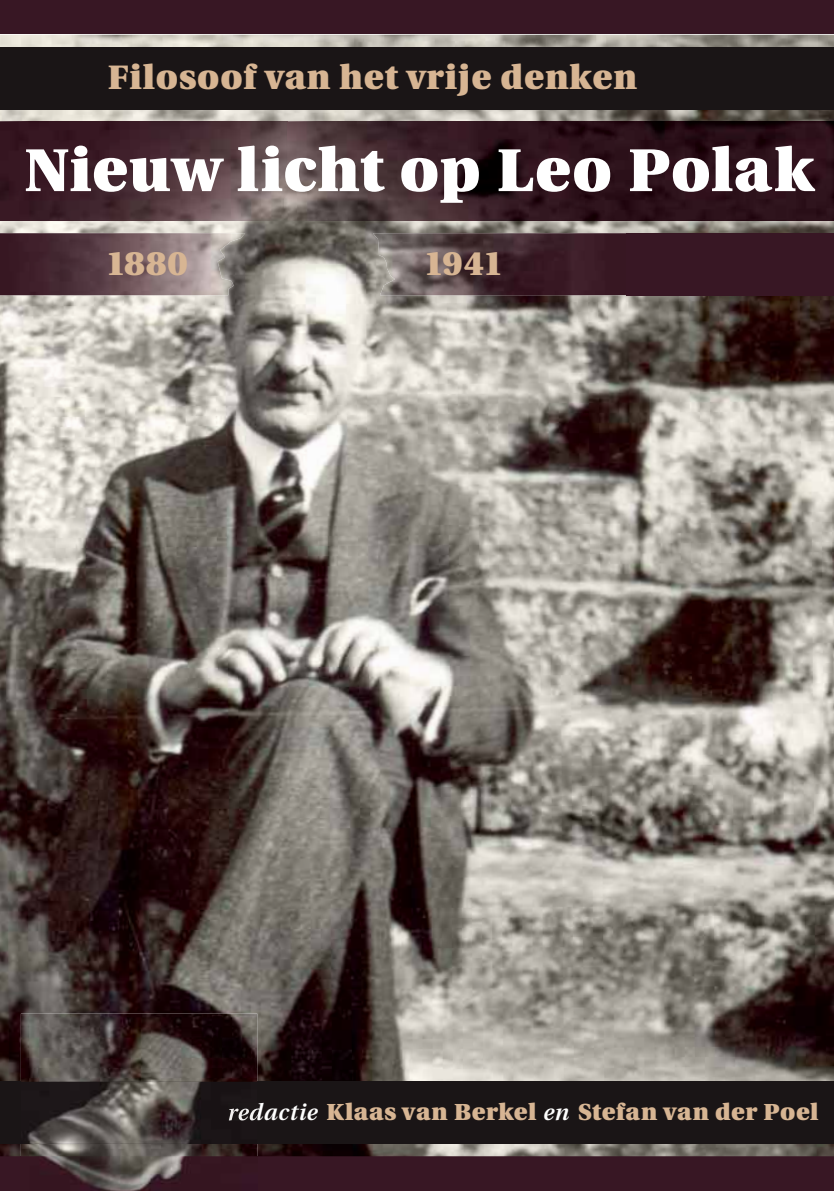
<style>
.page{position:relative;width:834px;height:1191px;background:#fff}
.page>*{position:absolute;margin:0;border:0;box-sizing:border-box;transform-origin:0 0}
.t1{font:900 60.2px "Utopia";letter-spacing:.015em;color:#fff}
.t2{font:900 33.77px "Utopia";letter-spacing:.025em;color:#d7b593}
.t3{font:900 23.1px "Utopia";letter-spacing:.025em;color:#d7b593}
.s1{font-family:"Knors Utopia";font-weight:600;font-style:italic;color:#fff}
</style>
<div class="page">
<div style="left:0;top:0;width:833px;height:1191px;background:#381724"></div>
<img style="left:0;top:35px;width:833px;height:1121px">
<div style="left:0;top:47px;width:833px;height:62px;background:#1a1516"></div>
<div style="left:0;top:1081px;width:833px;height:62px;background:#1a1516"></div>
<img style="left:373px;top:233px;width:253px;height:62px">
<img style="left:0;top:233px;width:245px;height:62px">
<img style="left:0;top:122px;width:833px;height:99px">
<div style="left:626px;top:233px;width:207px;height:62px;background:#381724"></div>
<img style="left:21px;top:1013px;width:236px;height:178px">
<img style="left:21px;top:1081px;width:236px;height:62px">
<img style="left:228px;top:1103px;width:1px;height:17px">
<img style="left:229px;top:1103px;width:28px;height:17px">
<h2 class="t2" style="left:108px;top:57px;width:530px">Filosoof van het vrije denken</h2>
<h1 class="t1" style="left:25px;top:135px;width:790px">Nieuw licht op Leo Polak</h1>
<h2 class="t2" style="left:106px;top:244px;width:83px">1880</h2>
<h2 class="t2" style="left:424px;top:244px;width:81px">1941</h2>
<p class="t3" style="left:226px;top:1098px;width:593px"><span class="s1">redactie</span> Klaas van Berkel <span class="s1">en</span> Stefan van der Poel</p>
</div>
